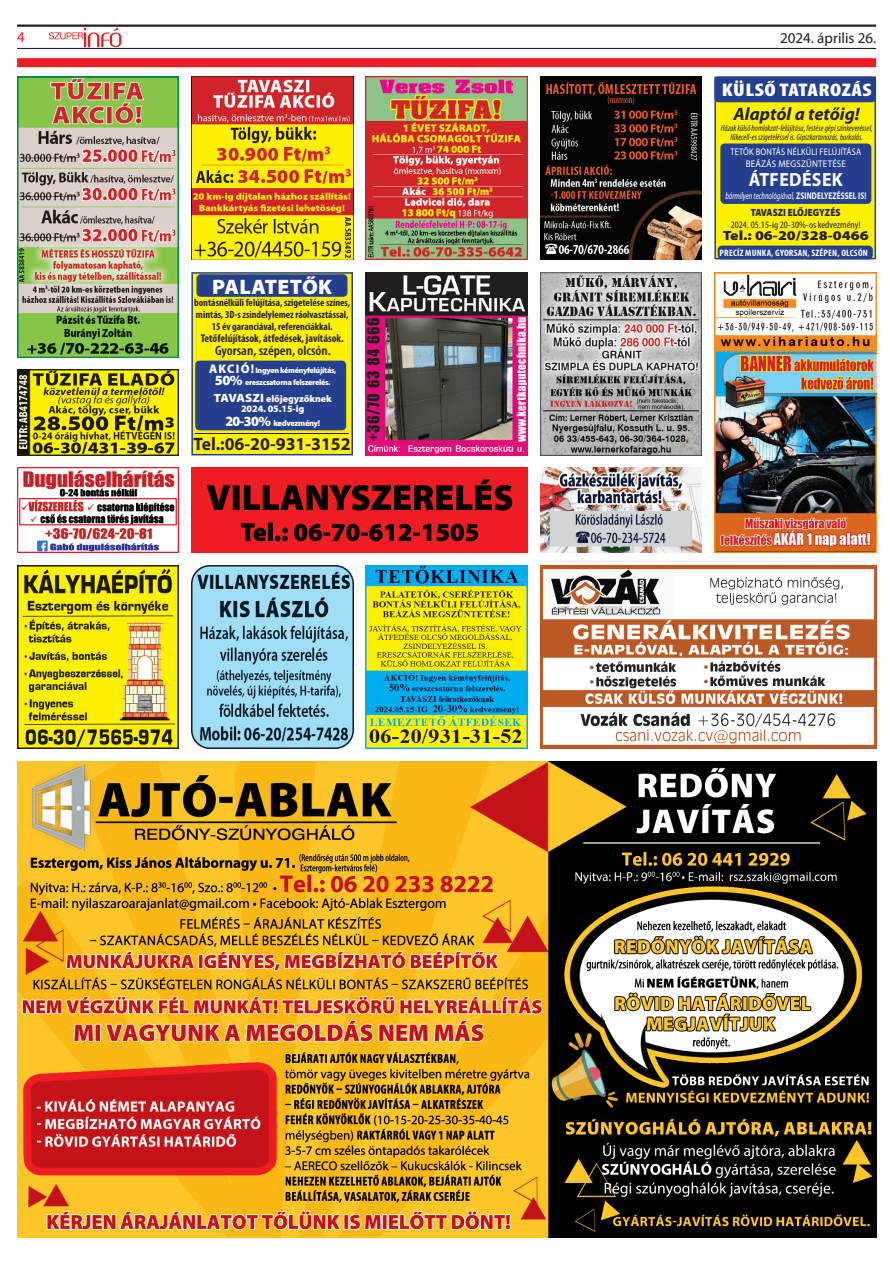
<style>
.page{position:relative;width:893px;height:1263px;background:#fff}
.page>*{position:absolute;margin:0;border:0;box-sizing:border-box;transform-origin:0 0}
.t1{font:900 21px "Myriad Pro";letter-spacing:.02em;color:#fff}
.t2{font:700 19.2px "Myriad Pro";letter-spacing:.02em;color:#fff;scale:.93 1}
.t3{font:900 condensed 18.3px "Myriad Pro";letter-spacing:.02em;color:#fff;scale:1.23 1}
.t4{font:700 18px "Myriad Pro";color:#231f20}
.t5{font:italic 700 18px "Myriad Pro";color:#231f20}
.t6{font:15px "Myriad Pro";color:#231f20}
.t7{font:15px "Myriad Pro";color:#ee1d23}
.t8{font:900 14.1px "Myriad Pro";color:#fff}
.t9{font:600 condensed 13.5px "Myriad Pro";color:#231f20;scale:1.08 1}
.t10{font:900 13.35px "Myriad Pro";color:#231f20;scale:1.16 1}
.t11{font:700 condensed 11.25px "Myriad Pro";color:#231f20}
.t12{font:700 condensed 10.5px/12px "Myriad Pro";color:#231f20;text-align:center}
.t13{font:900 10.5px "Myriad Pro";color:#231f20;scale:.87 1}
.t14{font:900 9.75px "Myriad Pro";letter-spacing:-.01em;color:#fff}
.t15{font:condensed 9.75px "Myriad Pro";color:#231f20;scale:1.08 1}
.t16{font:italic semi-condensed 9.6px "Myriad Pro";color:#fff;scale:.75 1}
.t17{font:9.6px "Myriad Pro";letter-spacing:.02em;color:#fff;scale:.87 1}
.t18{font:9.6px "Myriad Pro";letter-spacing:.02em;color:#fff;scale:.93 1}
.t19{font:700 condensed 9.3px "Myriad Pro";letter-spacing:.02em;color:#fff;scale:1.05 1}
.t20{font:italic condensed 9px/9px "Myriad Pro";color:#231f20;text-align:center;scale:.93 1}
.t21{font:900 8.4px "Myriad Pro";letter-spacing:-.04em;color:#fff}
.t22{font:900 7.95px "Myriad Pro";letter-spacing:-.04em;color:#fff}
.s1{font-weight:700;font-style:normal;font-stretch:normal}
.s2{font-size:12.6px}
.s3{font-size:12px}
</style>
<div class="page">
<hr style="left:17px;top:48px;width:859px;height:1px;background:#231f20">
<hr style="left:17px;top:25px;width:859px;height:2px;background:#231f20">
<div style="left:17px;top:58px;width:859px;height:9px;background:#ee1d23"></div>
<svg style="left:49px;top:28px;width:72px;height:19px"></svg>
<img style="left:17px;top:77px;width:162px;height:280px">
<img style="left:366px;top:566px;width:161px;height:182px">
<div style="left:191px;top:272px;width:162px;height:183px;background:#fff101;border:2px solid #253f8e"></div>
<div style="left:196px;top:274px;width:151px;height:23px;background:#253f8e;border-radius:4px"></div>
<div style="left:195px;top:361px;width:151px;height:69px;background:#253f8e;border-radius:4px"></div>
<hr style="left:195px;top:433px;width:154px;height:1px;background:#231f20">
<img style="left:714px;top:272px;width:162px;height:281px">
<img style="left:540px;top:272px;width:162px;height:183px">
<img style="left:17px;top:468px;width:162px;height:85px">
<div style="left:714px;top:77px;width:162px;height:182px;background:#fff101;border:2px solid #253f8e"></div>
<div style="left:714px;top:77px;width:162px;height:25px;background:#253f8e;border-radius:4px"></div>
<div style="left:720px;top:144px;width:151px;height:60px;background:#253f8e;border-radius:4px"></div>
<div style="left:718px;top:246px;width:155px;height:13px;background:#253f8e;border-radius:4px"></div>
<img style="left:540px;top:566px;width:336px;height:182px">
<img style="left:17px;top:370px;width:162px;height:85px">
<img style="left:366px;top:77px;width:161px;height:182px">
<img style="left:191px;top:77px;width:162px;height:182px">
<img style="left:540px;top:77px;width:162px;height:182px">
<img style="left:366px;top:272px;width:161px;height:183px">
<img style="left:191px;top:468px;width:336px;height:85px">
<img style="left:17px;top:761px;width:859px;height:476px">
<img style="left:191px;top:566px;width:162px;height:182px">
<img style="left:17px;top:566px;width:162px;height:182px">
<img style="left:540px;top:468px;width:162px;height:85px">
<p class="t7" style="left:17px;top:28px;width:9px">4</p>
<p class="t6" style="left:780px;top:28px;width:97px">2024. április 26.</p>
<p class="t3" style="left:722px;top:80px;width:123px">KÜLSŐ TATAROZÁS</p>
<p class="t5" style="left:734px;top:102px;width:128px">Alaptól a tetőig!</p>
<p class="t20" style="left:721px;top:124px;width:165px">Házak külső homlokzat-felújítása, festése gépi színkeveréssel,<br>Nikecell-es szigeteléssel is. Gipszkartonozás, burkolás.</p>
<p class="t17" style="left:730px;top:145px;width:152px">TETŐK BONTÁS NÉLKÜLI FELÚJÍTÁSA</p>
<p class="t18" style="left:746px;top:158px;width:109px">BEÁZÁS MEGSZÜNTETÉSE</p>
<p class="t2" style="left:749px;top:167px;width:103px">ÁTFEDÉSEK</p>
<p class="t16" style="left:725px;top:190px;width:189px">bármilyen technológiával, <span class="s1">ZSINDELYEZÉSSEL IS!</span></p>
<p class="t1" style="left:212px;top:273px;width:122px">PALATETŐK</p>
<p class="t12" style="left:194px;top:296px;width:158px">bontásnélküli felújítása, szigetelése színes, mintás, 3D-s zsindelylemez ráolvasztással,<br>15 év garanciával, referenciákkal.</p>
<p class="t11" style="left:201px;top:331px;width:144px">Tetőfelújítások, átfedések, javítások.</p>
<p class="t9" style="left:215px;top:343px;width:109px">Gyorsan, szépen, olcsón.</p>
<p class="t22" style="left:209px;top:365px;width:129px"><span class="s2">AKCIÓ!</span> Ingyen kéményfelújítás,</p>
<p class="t8" style="left:215px;top:371px;width:29px">50%</p>
<p class="t22" style="left:245px;top:377px;width:87px">ereszcsatorna felszerelés.</p>
<p class="t14" style="left:214px;top:392px;width:119px"><span class="s3">TAVASZI</span> előjegyzőknek</p>
<p class="t14" style="left:241px;top:402px;width:65px">2024. 05.15-ig</p>
<p class="t8" style="left:225px;top:412px;width:47px">20-30%</p>
<p class="t21" style="left:273px;top:418px;width:48px">kedvezmény!</p>
<p class="t4" style="left:194px;top:432px;width:159px">Tel.:06-20-931-3152</p>
<p class="t13" style="left:751px;top:205px;width:105px">TAVASZI ELŐJEGYZÉS</p>
<p class="t15" style="left:731px;top:219px;width:122px">2024. 05.15-ig 20-30%-os kedvezmény!</p>
<p class="t10" style="left:723px;top:226px;width:127px">Tel.: 06-20/328-0466</p>
<p class="t19" style="left:720px;top:247px;width:143px">PRECÍZ MUNKA, GYORSAN, SZÉPEN, OLCSÓN</p>
</div>
